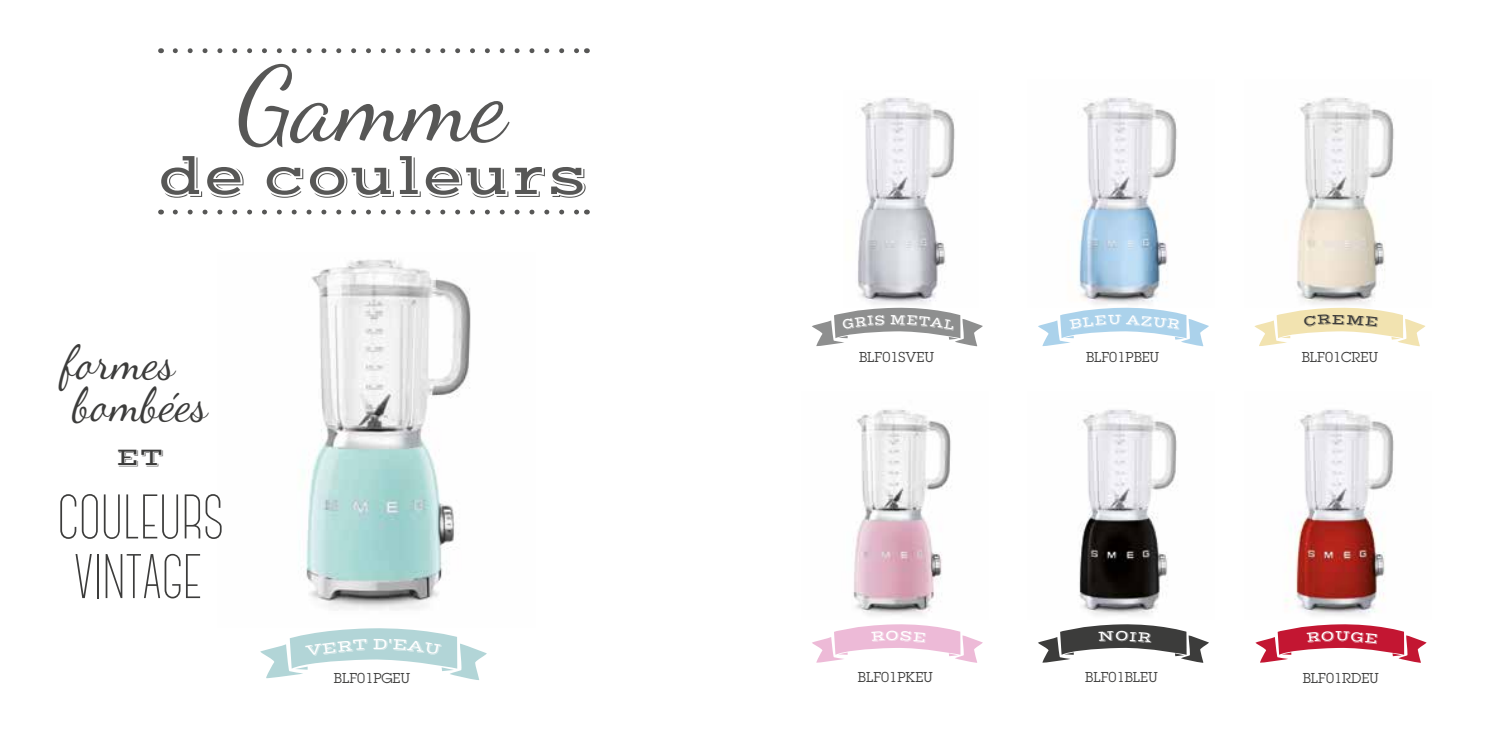
<style>
.page{position:relative;width:1489px;height:745px;background:#fff}
.page>*{position:absolute;margin:0;border:0;box-sizing:border-box;transform-origin:0 0}
.t1{font:103.42px "Dancing Script OT";color:#575756}
.t2{font:300 62.82px/59.5px "Canter";color:#3c3c3b}
.t3{font:55.65px "Vast Shadow";color:#575756}
.t4{font:47.25px/41.3px "Dancing Script OT";color:#3c3c3b}
.t5{font:25.2px "Vast Shadow";color:#3c3c3b}
.t6{font:14.88px "Vast Shadow";color:#fff}
.t7{font:14px "Lubalin Graph";color:#3c3c3b}
</style>
<div class="page">
<img style="left:303px;top:259px;width:168px;height:352px">
<img style="left:1078px;top:98px;width:99px;height:206px">
<img style="left:1079px;top:410px;width:98px;height:205px">
<img style="left:853px;top:410px;width:98px;height:205px">
<img style="left:1296px;top:98px;width:98px;height:207px">
<img style="left:1285px;top:410px;width:109px;height:205px">
<img style="left:857px;top:98px;width:98px;height:206px">
<svg style="left:175px;top:48px;width:404px;height:5px"></svg>
<svg style="left:175px;top:209px;width:404px;height:5px"></svg>
<svg style="left:260px;top:628px;width:227px;height:52px"></svg>
<svg style="left:812px;top:307px;width:171px;height:40px"></svg>
<svg style="left:1038px;top:307px;width:171px;height:40px"></svg>
<svg style="left:812px;top:624px;width:171px;height:39px"></svg>
<svg style="left:1038px;top:624px;width:171px;height:39px"></svg>
<svg style="left:1255px;top:624px;width:172px;height:39px"></svg>
<svg style="left:1254px;top:307px;width:172px;height:40px"></svg>
<h1 class="t1" style="left:239px;top:43px;width:271px">Gamme</h1>
<h3 class="t3" style="left:158px;top:143px;width:432px">de couleurs</h3>
<h3 class="t4" style="left:63px;top:342px;width:147px">formes bombées</h3>
<h3 class="t5" style="left:116px;top:442px;width:49px">ET</h3>
<h2 class="t2" style="left:57px;top:488px;width:168px">COULEURS<br>VINTAGE</h2>
<p class="t7" style="left:334px;top:668px;width:78px">BLF01PGEU</p>
<p class="t7" style="left:859px;top:348px;width:77px">BLF01SVEU</p>
<p class="t7" style="left:1085px;top:348px;width:75px">BLF01PBEU</p>
<p class="t6" style="left:885px;top:626px;width:15px">O</p>
<p class="t7" style="left:1301px;top:348px;width:78px">BLF01CREU</p>
<p class="t7" style="left:857px;top:667px;width:77px">BLF01PKEU</p>
<p class="t7" style="left:1085px;top:667px;width:74px">BLF01BLEU</p>
<p class="t7" style="left:1302px;top:669px;width:78px">BLF01RDEU</p>
</div>
